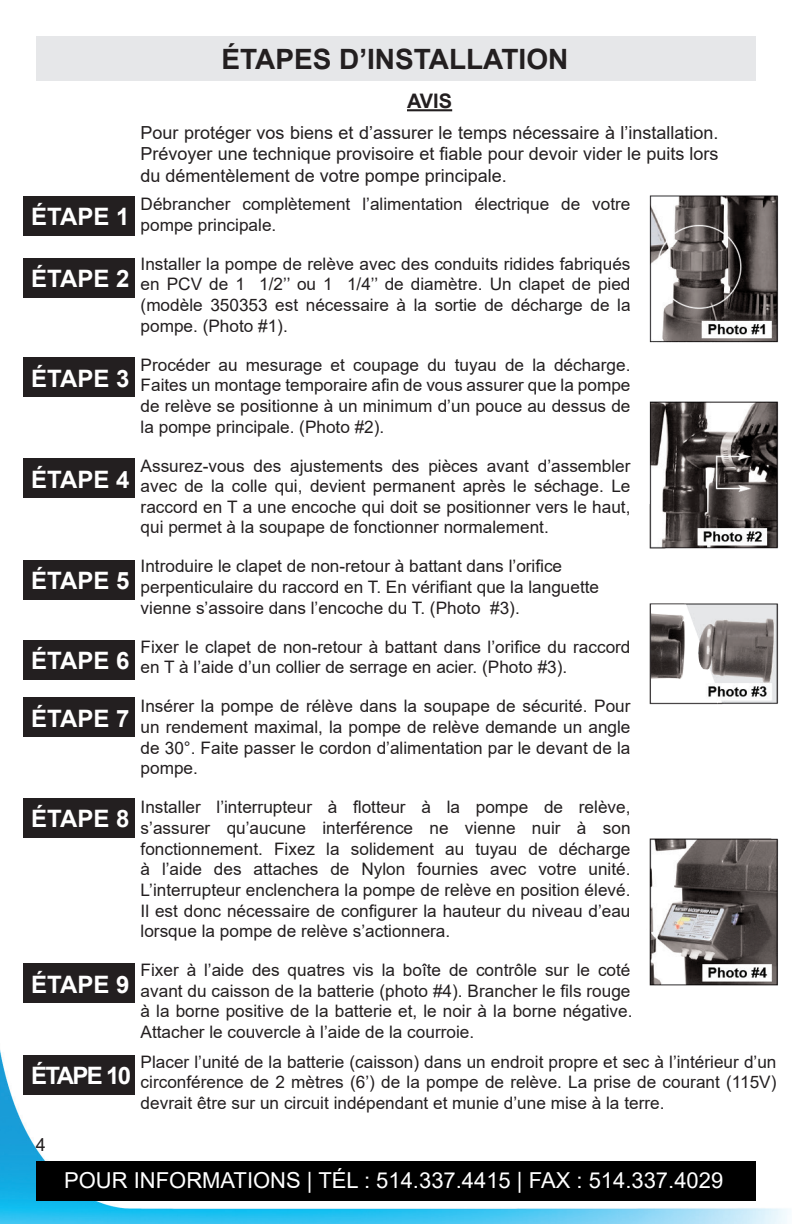
<style>
.page{position:relative;width:792px;height:1224px;background:#fff}
.page>*{position:absolute;margin:0;border:0;box-sizing:border-box;transform-origin:0 0}
.t1{font:700 28px "Arial";color:#231f20}
.t2{font:700 24px "Arial";color:#fff}
.t3{font:22px "Arial";color:#fff}
.t4{font:700 20px "Arial";color:#231f20}
.t5{font:18px/21.6px "Arial";color:#231f20;text-align:justify}
.t6{font:17.2px/20.6px "Arial";color:#231f20;text-align:justify}
</style>
<div class="page">
<img style="left:649px;top:195px;width:130px;height:791px">
<img style="left:0;top:1050px;width:788px;height:174px">
<div style="left:23px;top:258px;width:111px;height:39px;background:#231f20"></div>
<div style="left:23px;top:358px;width:111px;height:39px;background:#231f20"></div>
<div style="left:23px;top:459px;width:111px;height:39px;background:#231f20"></div>
<div style="left:23px;top:196px;width:111px;height:39px;background:#231f20"></div>
<div style="left:23px;top:560px;width:111px;height:40px;background:#231f20"></div>
<div style="left:23px;top:640px;width:111px;height:39px;background:#231f20"></div>
<div style="left:23px;top:698px;width:111px;height:39px;background:#231f20"></div>
<div style="left:23px;top:798px;width:111px;height:40px;background:#231f20"></div>
<div style="left:23px;top:964px;width:111px;height:39px;background:#231f20"></div>
<div style="left:23px;top:1056px;width:111px;height:39px;background:#231f20"></div>
<div style="left:36px;top:36px;width:720px;height:45px;background:#e6e7e9"></div>
<hr style="left:407px;top:109px;width:45px;height:2px;background:#231f20">
<div style="left:36px;top:1162px;width:720px;height:39px;background:#000"></div>
<p class="t2" style="left:31px;top:199px;width:100px">ÉTAPE 1</p>
<p class="t2" style="left:31px;top:261px;width:100px">ÉTAPE 2</p>
<p class="t2" style="left:31px;top:361px;width:100px">ÉTAPE 3</p>
<p class="t2" style="left:31px;top:462px;width:100px">ÉTAPE 4</p>
<p class="t2" style="left:31px;top:564px;width:100px">ÉTAPE 5</p>
<p class="t2" style="left:31px;top:644px;width:100px">ÉTAPE 6</p>
<p class="t2" style="left:31px;top:701px;width:100px">ÉTAPE 7</p>
<p class="t2" style="left:31px;top:802px;width:100px">ÉTAPE 8</p>
<p class="t2" style="left:31px;top:967px;width:100px">ÉTAPE 9</p>
<p class="t2" style="left:31px;top:1059px;width:101px">ÉTAPE 10</p>
<p class="t5" style="left:36px;top:1134px;width:12px">4</p>
<p class="t1" style="left:221px;top:39px;width:348px">ÉTAPES D’INSTALLATION</p>
<p class="t4" style="left:407px;top:87px;width:47px">AVIS</p>
<p class="t5" style="left:141px;top:122px;width:579px">Pour protéger vos biens et d’assurer le temps nécessaire à l’installation.<br>Prévoyer une technique provisoire et fiable pour devoir vider le puits lors du démentèlement de votre pompe principale.</p>
<p class="t6" style="left:141px;top:194px;width:491px">Débrancher complètement l’alimentation électrique de votre pompe principale.</p>
<p class="t6" style="left:141px;top:253px;width:491px">Installer la pompe de relève avec des conduits ridides fabriqués en PCV de 1 1/2’’ ou 1 1/4’’ de diamètre. Un clapet de pied (modèle 350353 est nécessaire à la sortie de décharge de la pompe. (Photo #1).</p>
<p class="t6" style="left:141px;top:354px;width:492px">Procéder au mesurage et coupage du tuyau de la décharge.<br>Faites un montage temporaire afin de vous assurer que la pompe de relève se positionne à un minimum d’un pouce au dessus de la pompe principale. (Photo #2).</p>
<p class="t6" style="left:141px;top:455px;width:491px">Assurez-vous des ajustements des pièces avant d’assembler avec de la colle qui, devient permanent après le séchage. Le raccord en T a une encoche qui doit se positionner vers le haut, qui permet à la soupape de fonctionner normalement.</p>
<p class="t6" style="left:141px;top:556px;width:460px;text-align:left">Introduire le clapet de non-retour à battant dans l’orifice perpenticulaire du raccord en T. En vérifiant que la languette vienne s’assoire dans l’encoche du T. (Photo #3).</p>
<p class="t6" style="left:141px;top:636px;width:491px">Fixer le clapet de non-retour à battant dans l’orifice du raccord en T à l’aide d’un collier de serrage en acier. (Photo #3).</p>
<p class="t6" style="left:141px;top:696px;width:491px">Insérer la pompe de rélève dans la soupape de sécurité. Pour un rendement maximal, la pompe de relève demande un angle de 30°. Faite passer le cordon d’alimentation par le devant de la pompe.</p>
<p class="t6" style="left:141px;top:797px;width:491px">Installer l’interrupteur à flotteur à la pompe de relève, s’assurer qu’aucune interférence ne vienne nuir à son fonctionnement. Fixez la solidement au tuyau de décharge à l’aide des attaches de Nylon fournies avec votre unité.<br>L’interrupteur enclenchera la pompe de relève en position élevé.<br>Il est donc nécessaire de configurer la hauteur du niveau d’eau lorsque la pompe de relève s’actionnera.</p>
<p class="t6" style="left:141px;top:960px;width:493px">Fixer à l’aide des quatres vis la boîte de contrôle sur le coté avant du caisson de la batterie (photo #4). Brancher le fils rouge à la borne positive de la batterie et, le noir à la borne négative.<br>Attacher le couvercle à l’aide de la courroie.</p>
<p class="t6" style="left:141px;top:1051px;width:637px">Placer l’unité de la batterie (caisson) dans un endroit propre et sec à l’intérieur d’un circonférence de 2 mètres (6’) de la pompe de relève. La prise de courant (115V) devrait être sur un circuit indépendant et munie d’une mise à la terre.</p>
<p class="t3" style="left:64px;top:1165px;width:661px">POUR INFORMATIONS | TÉL : 514.337.4415 | FAX : 514.337.4029</p>
</div>
